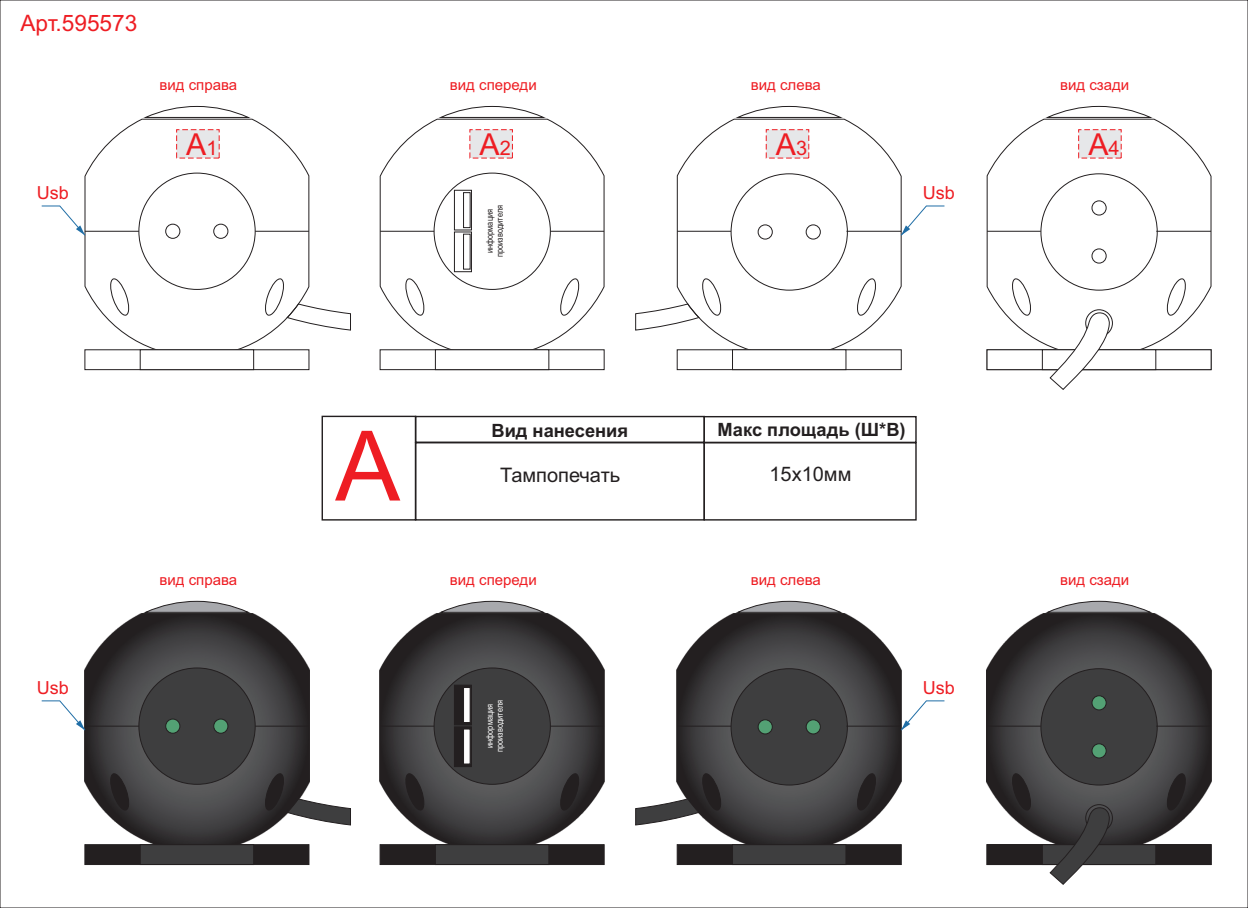
<style>
.page{position:relative;width:1248px;height:908px;background:#fff}
.page>*{position:absolute;margin:0;border:0;box-sizing:border-box;transform-origin:0 0}
.t1{font:97.2px "Arial";color:#ee1d23}
.t2{font:30.2px "Arial";color:#ee1d23}
.t3{font:22.6px "Arial";color:#ee1d23}
.t4{font:20px "Arial";color:#231f20}
.t5{font:700 18.3px "Arial";color:#231f20}
.t6{font:18px "Arial";color:#ee1d23}
.t7{font:15px "Arial";color:#ee1d23}
.t8{font:9px/10.2px "Arial Narrow";color:#231f20;text-align:center}
.t9{font:9px/10.2px "Arial Narrow";color:#fff;text-align:center}
.s1{font-size:20px}
</style>
<div class="page">
<div style="left:415px;top:415px;width:290px;height:28px;border:1px solid #231f20"></div>
<div style="left:415px;top:442px;width:290px;height:78px;border:1px solid #231f20"></div>
<div style="left:703px;top:416px;width:213px;height:27px;border:1px solid #231f20"></div>
<div style="left:703px;top:442px;width:213px;height:78px;border:1px solid #231f20"></div>
<div style="left:321px;top:415px;width:95px;height:105px;border:1px solid #231f20"></div>
<svg style="left:1045px;top:106px;width:107px;height:12px"></svg>
<svg style="left:1047px;top:600px;width:104px;height:12px"></svg>
<svg style="left:735px;top:106px;width:108px;height:12px"></svg>
<svg style="left:737px;top:600px;width:104px;height:12px"></svg>
<svg style="left:438px;top:106px;width:108px;height:12px"></svg>
<svg style="left:440px;top:600px;width:104px;height:12px"></svg>
<svg style="left:143px;top:106px;width:108px;height:12px"></svg>
<svg style="left:145px;top:600px;width:104px;height:12px"></svg>
<svg style="left:84px;top:118px;width:225px;height:253px"></svg>
<img style="left:85px;top:613px;width:224px;height:230px">
<svg style="left:176px;top:129px;width:44px;height:29px"></svg>
<svg style="left:379px;top:118px;width:225px;height:253px"></svg>
<img style="left:380px;top:613px;width:224px;height:230px">
<svg style="left:676px;top:118px;width:225px;height:253px"></svg>
<img style="left:676px;top:613px;width:225px;height:230px">
<svg style="left:986px;top:118px;width:225px;height:159px"></svg>
<img style="left:986px;top:613px;width:225px;height:159px">
<svg style="left:84px;top:349px;width:225px;height:21px"></svg>
<svg style="left:84px;top:843px;width:225px;height:21px;background:#363435"></svg>
<svg style="left:379px;top:349px;width:225px;height:21px"></svg>
<svg style="left:379px;top:843px;width:225px;height:21px;background:#363435"></svg>
<svg style="left:676px;top:349px;width:225px;height:21px"></svg>
<svg style="left:676px;top:843px;width:225px;height:21px;background:#363435"></svg>
<div style="left:139px;top:667px;width:116px;height:117px;background:#3e3e3f;border:1px solid #231f20;border-radius:50%"></div>
<div style="left:434px;top:667px;width:116px;height:117px;background:#3e3e3f;border:1px solid #231f20;border-radius:50%"></div>
<div style="left:730px;top:668px;width:117px;height:117px;background:#3e3e3f;border:1px solid #231f20;border-radius:50%"></div>
<div style="left:1040px;top:668px;width:117px;height:117px;background:#3e3e3f;border:1px solid #231f20;border-radius:50%"></div>
<svg style="left:165px;top:223px;width:63px;height:16px"></svg>
<svg style="left:165px;top:718px;width:63px;height:15px"></svg>
<svg style="left:757px;top:224px;width:63px;height:15px"></svg>
<svg style="left:757px;top:719px;width:63px;height:15px"></svg>
<svg style="left:1091px;top:200px;width:15px;height:63px"></svg>
<svg style="left:1091px;top:695px;width:15px;height:63px"></svg>
<svg style="left:110px;top:277px;width:241px;height:53px"></svg>
<svg style="left:110px;top:772px;width:241px;height:53px"></svg>
<svg style="left:405px;top:277px;width:174px;height:39px"></svg>
<svg style="left:405px;top:772px;width:174px;height:38px;background:#454446"></svg>
<svg style="left:635px;top:277px;width:241px;height:53px"></svg>
<svg style="left:635px;top:772px;width:241px;height:53px"></svg>
<svg style="left:986px;top:277px;width:225px;height:113px"></svg>
<svg style="left:986px;top:772px;width:225px;height:113px"></svg>
<hr style="left:85px;top:231px;width:54px;height:1px;background:#231f20">
<hr style="left:85px;top:725px;width:54px;height:1px;background:#231f20">
<hr style="left:380px;top:231px;width:54px;height:1px;background:#231f20">
<hr style="left:380px;top:725px;width:54px;height:1px;background:#231f20">
<hr style="left:846px;top:231px;width:55px;height:1px;background:#231f20">
<hr style="left:846px;top:725px;width:55px;height:1px;background:#231f20">
<hr style="left:1156px;top:231px;width:54px;height:1px;background:#231f20">
<hr style="left:1156px;top:725px;width:54px;height:1px;background:#231f20">
<hr style="left:255px;top:231px;width:54px;height:1px;background:#231f20">
<hr style="left:255px;top:725px;width:54px;height:1px;background:#231f20">
<hr style="left:550px;top:231px;width:54px;height:1px;background:#231f20">
<hr style="left:550px;top:725px;width:54px;height:1px;background:#231f20">
<hr style="left:677px;top:231px;width:54px;height:1px;background:#231f20">
<hr style="left:677px;top:725px;width:54px;height:1px;background:#231f20">
<hr style="left:987px;top:231px;width:53px;height:1px;background:#231f20">
<hr style="left:987px;top:725px;width:53px;height:1px;background:#231f20">
<svg style="left:41px;top:206px;width:44px;height:29px"></svg>
<svg style="left:41px;top:700px;width:44px;height:30px"></svg>
<svg style="left:900px;top:206px;width:44px;height:29px"></svg>
<svg style="left:900px;top:700px;width:44px;height:30px"></svg>
<div style="left:454px;top:190px;width:17px;height:40px;border:1px solid #231f20"></div>
<div style="left:454px;top:231px;width:17px;height:41px;border:1px solid #231f20"></div>
<svg style="left:463px;top:192px;width:7px;height:77px"></svg>
<svg style="left:454px;top:684px;width:18px;height:82px"></svg>
<h3 class="t3" style="left:21px;top:15px;width:118px">Арт.595573</h3>
<p class="t6" style="left:37px;top:186px;width:33px">Usb</p>
<p class="t7" style="left:159px;top:79px;width:79px">вид справа</p>
<p class="t7" style="left:450px;top:79px;width:88px">вид спереди</p>
<p class="t7" style="left:750px;top:79px;width:72px">вид слева</p>
<p class="t7" style="left:1059px;top:79px;width:71px">вид сзади</p>
<h2 class="t2" style="left:186px;top:133px;width:33px">А<span class="s1">1</span></h2>
<h2 class="t2" style="left:479px;top:133px;width:33px">А<span class="s1">2</span></h2>
<h2 class="t2" style="left:775px;top:133px;width:33px">А<span class="s1">3</span></h2>
<h2 class="t2" style="left:1088px;top:133px;width:33px">А<span class="s1">4</span></h2>
<p class="t8" style="left:485px;top:257px;width:53px;rotate:-90deg">информация производителя</p>
<p class="t6" style="left:922px;top:186px;width:33px">Usb</p>
<p class="t6" style="left:37px;top:680px;width:33px">Usb</p>
<p class="t7" style="left:159px;top:573px;width:79px">вид справа</p>
<h1 class="t1" style="left:335px;top:429px;width:66px">А</h1>
<p class="t5" style="left:491px;top:423px;width:138px">Вид нанесения</p>
<p class="t5" style="left:717px;top:422px;width:190px">Макс площадь (Ш*В)</p>
<h3 class="t4" style="left:500px;top:467px;width:122px">Тампопечать</h3>
<h3 class="t4" style="left:769px;top:466px;width:83px">15х10мм</h3>
<p class="t7" style="left:450px;top:573px;width:88px">вид спереди</p>
<p class="t7" style="left:750px;top:573px;width:72px">вид слева</p>
<p class="t9" style="left:485px;top:751px;width:53px;rotate:-90deg">информация производителя</p>
<p class="t6" style="left:922px;top:680px;width:33px">Usb</p>
<p class="t7" style="left:1059px;top:573px;width:71px">вид сзади</p>
</div>
